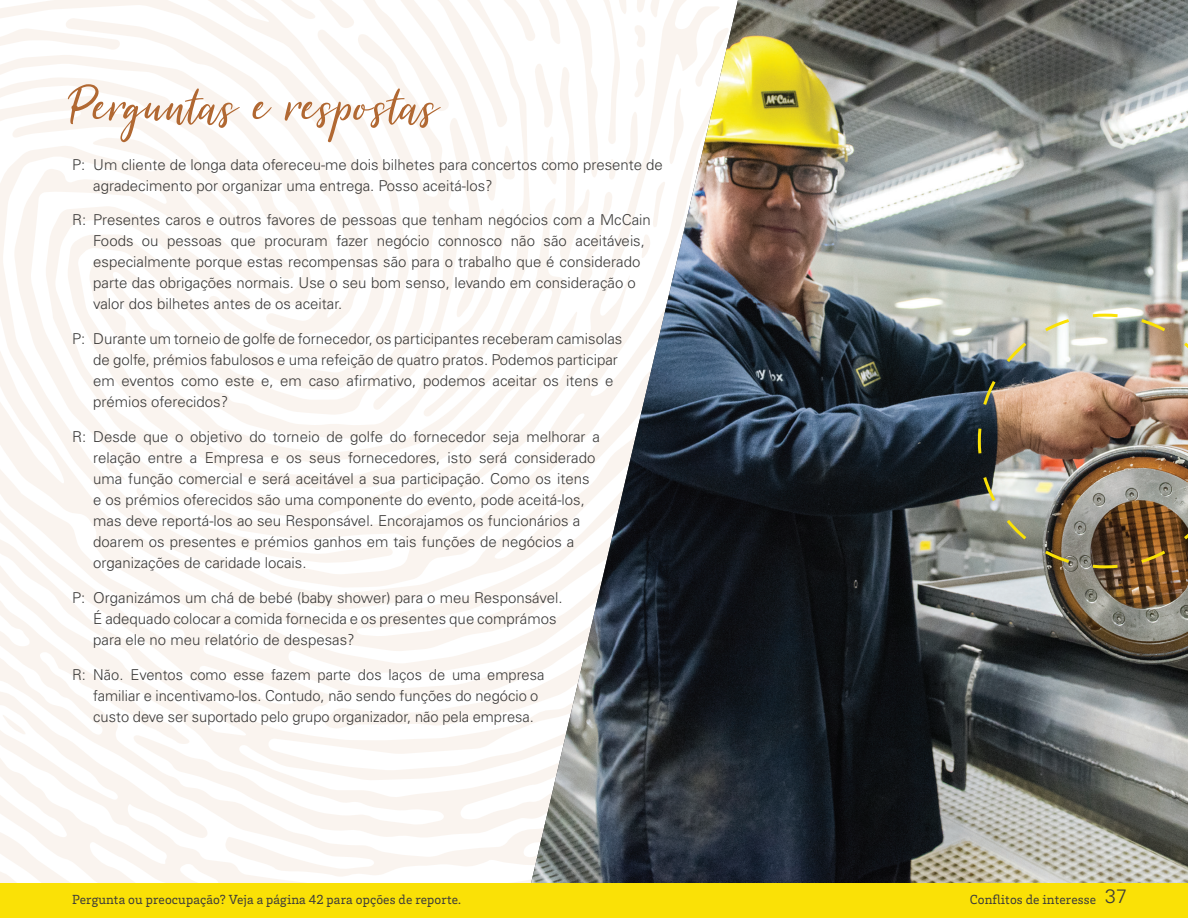
<style>
.page{position:relative;width:1188px;height:918px;background:#fff}
.page>*{position:absolute;margin:0;border:0;box-sizing:border-box;transform-origin:0 0}
.callout_head{font:61.5px "Summer Festival";letter-spacing:.01em;color:#b16832}
.bullets-last{font:300 15px/21px "Univers LT Pro 45";color:#3c3b3a}
.t1{font:13.5px "Brix Slab";letter-spacing:.01em;color:#3c3b3a}
.s1{font-family:"Univers LT Pro 45";font-weight:300;font-size:19.5px}
</style>
<div class="page">
<svg style="left:0;top:0;width:523px;height:541px"></svg>
<svg style="left:0;top:541px;width:523px;height:342px;fill:#fcf9f6"></svg>
<img style="left:525px;top:0;width:663px;height:883px">
<img style="left:976px;top:312px;width:212px;height:258px">
<div style="left:0;top:883px;width:1188px;height:35px;background:#fae106"></div>
<p class="callout_head" style="left:72px;top:73px;width:370px">Perguntas e respostas</p>
<p class="bullets-last" style="left:93px;top:154px;width:571px;text-indent:-21px">P: Um cliente de longa data ofereceu-me dois bilhetes para concertos como presente de agradecimento por organizar uma entrega. Posso aceitá-los?</p>
<p class="bullets-last" style="left:93px;top:210px;width:559px;text-indent:-21px">R: Presentes caros e outros favores de pessoas que tenham negócios com a McCain Foods ou pessoas que procuram fazer negócio connosco não são aceitáveis, especialmente porque estas recompensas são para o trabalho que é considerado parte das obrigações normais. Use o seu bom senso, levando em consideração o valor dos bilhetes antes de os aceitar.</p>
<p class="bullets-last" style="left:93px;top:328px;width:531px;text-indent:-21px">P: Durante um torneio de golfe de fornecedor, os participantes receberam camisolas de golfe, prémios fabulosos e uma refeição de quatro pratos. Podemos participar em eventos como este e, em caso afirmativo, podemos aceitar os itens e prémios oferecidos?</p>
<p class="bullets-last" style="left:93px;top:426px;width:508px;text-indent:-21px">R: Desde que o objetivo do torneio de golfe do fornecedor seja melhorar a relação entre a Empresa e os seus fornecedores, isto será considerado uma função comercial e será aceitável a sua participação. Como os itens e os prémios oferecidos são uma componente do evento, pode aceitá-los, mas deve reportá-los ao seu Responsável. Encorajamos os funcionários a doarem os presentes e prémios ganhos em tais funções de negócios a organizações de caridade locais.</p>
<p class="bullets-last" style="left:93px;top:587px;width:471px;text-indent:-21px">P: Organizámos um chá de bebé (baby shower) para o meu Responsável.<br>É adequado colocar a comida fornecida e os presentes que comprámos para ele no meu relatório de despesas?</p>
<p class="bullets-last" style="left:93px;top:664px;width:453px;text-indent:-21px">R: Não. Eventos como esse fazem parte dos laços de uma empresa familiar e incentivamo-los. Contudo, não sendo funções do negócio o custo deve ser suportado pelo grupo organizador, não pela empresa.</p>
<p class="t1" style="left:72px;top:891px;width:391px">Pergunta ou preocupação? Veja a página 42 para opções de reporte.</p>
<p class="t1" style="left:970px;top:891px;width:159px">Conflitos de interesse <span class="s1">37</span></p>
</div>
